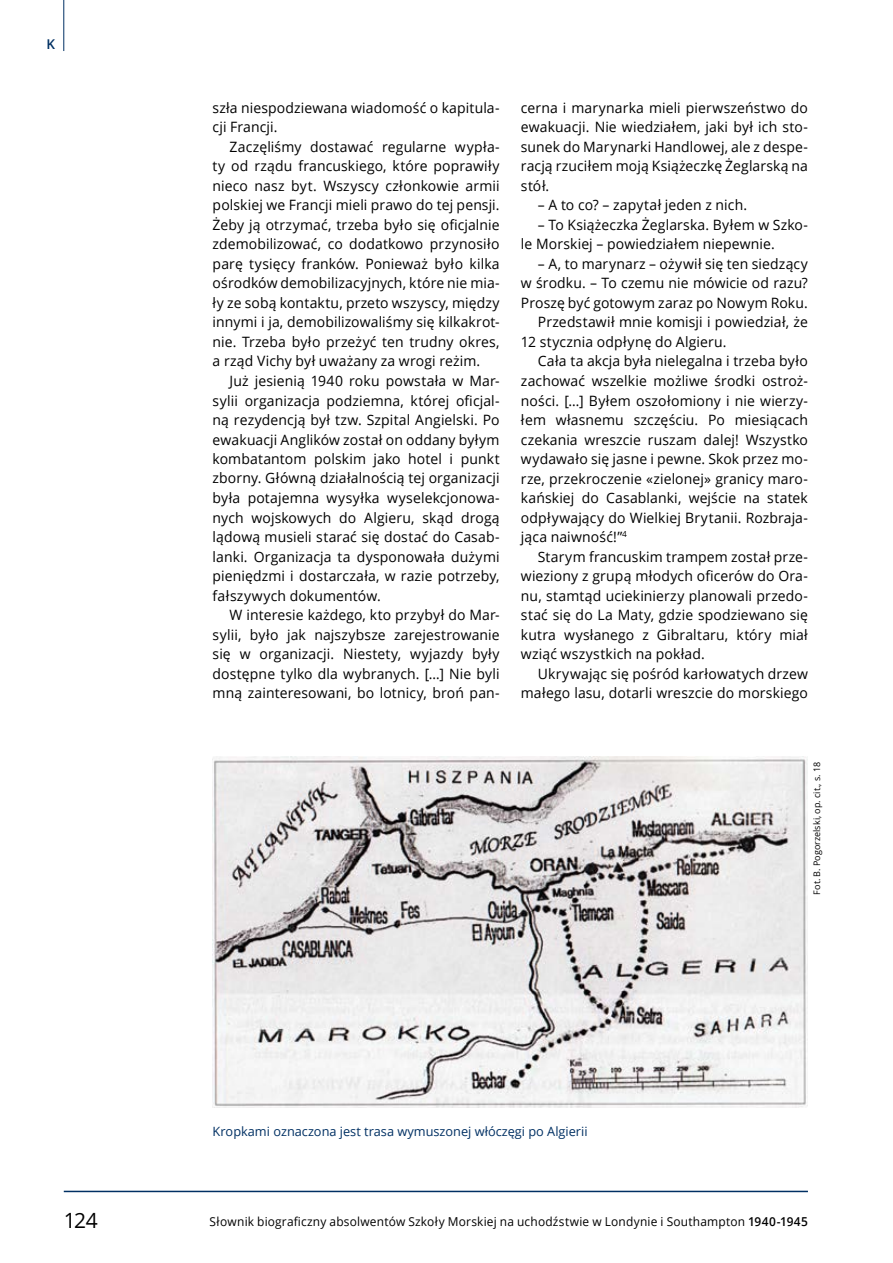
<style>
.page{position:relative;width:893px;height:1263px;background:#fff}
.page>*{position:absolute;margin:0;border:0;box-sizing:border-box;transform-origin:0 0}
.t1{font:21px "Open Sans";color:#000}
.t2{font:14.25px/19.5px "Open Sans";letter-spacing:.01em;color:#000;text-align:justify}
.t3{font:600 13.5px "Open Sans";color:#003063}
.t4{font:12.75px "Open Sans";color:#003063}
.t5{font:12.3px "Open Sans";letter-spacing:.015em;color:#000}
.t6{font:9px "Open Sans";color:#000}
.s1{font-weight:600}
</style>
<div class="page">
<hr style="left:64px;top:1191px;width:744px;height:1px;background:#003063">
<hr style="left:63px;top:0;width:1px;height:51px;background:#003063">
<img style="left:213px;top:757px;width:595px;height:351px">
<p class="t3" style="left:47px;top:34px;width:10px">K</p>
<p class="t2" style="left:213px;top:98px;width:289px">szła niespodziewana wiadomość o kapitula&shy;cji Francji.</p>
<p class="t2" style="left:213px;top:137px;width:289px;text-indent:17px">Zaczęliśmy dostawać regularne wypła&shy;ty od rządu francuskiego, które poprawiły nieco nasz byt. Wszyscy członkowie armii polskiej we Francji mieli prawo do tej pensji.<br>Żeby ją otrzymać, trzeba było się oficjalnie zdemobilizować, co dodatkowo przynosiło parę tysięcy franków. Ponieważ było kilka ośrodków demobilizacyjnych, które nie mia&shy;ły ze sobą kontaktu, przeto wszyscy, między innymi i ja, demobilizowaliśmy się kilkakrot&shy;nie. Trzeba było przeżyć ten trudny okres, a rząd Vichy był uważany za wrogi reżim.</p>
<p class="t2" style="left:213px;top:371px;width:289px;text-indent:17px">Już jesienią 1940 roku powstała w Mar&shy;sylii organizacja podziemna, której oficjal&shy;ną rezydencją był tzw. Szpital Angielski. Po ewakuacji Anglików został on oddany byłym kombatantom polskim jako hotel i punkt zborny. Główną działalnością tej organizacji była potajemna wysyłka wyselekcjonowa&shy;nych wojskowych do Algieru, skąd drogą lądową musieli starać się dostać do Casab&shy;lanki. Organizacja ta dysponowała dużymi pieniędzmi i dostarczała, w razie potrzeby, fałszywych dokumentów.</p>
<p class="t2" style="left:213px;top:605px;width:289px;text-indent:17px">W interesie każdego, kto przybył do Mar&shy;sylii, było jak najszybsze zarejestrowanie się w organizacji. Niestety, wyjazdy były dostępne tylko dla wybranych. […] Nie byli mną zainteresowani, bo lotnicy, broń pan-</p>
<p class="t2" style="left:521px;top:98px;width:289px">cerna i marynarka mieli pierwszeństwo do ewakuacji. Nie wiedziałem, jaki był ich sto&shy;sunek do Marynarki Handlowej, ale z despe&shy;racją rzuciłem moją Książeczkę Żeglarską na stół.</p>
<p class="t2" style="left:538px;top:195px;width:211px">– A to co? – zapytał jeden z nich.</p>
<p class="t2" style="left:521px;top:215px;width:289px;text-indent:17px">– To Książeczka Żeglarska. Byłem w Szko&shy;le Morskiej – powiedziałem niepewnie.</p>
<p class="t2" style="left:538px;top:254px;width:272px">– A, to marynarz – ożywił się ten siedzący</p>
<p class="t2" style="left:521px;top:273px;width:289px">w środku. – To czemu nie mówicie od razu?</p>
<p class="t2" style="left:521px;top:293px;width:289px">Proszę być gotowym zaraz po Nowym Roku.</p>
<p class="t2" style="left:538px;top:312px;width:271px">Przedstawił mnie komisji i powiedział, że</p>
<p class="t2" style="left:521px;top:332px;width:207px">12 stycznia odpłynę do Algieru.</p>
<p class="t2" style="left:538px;top:351px;width:271px">Cała ta akcja była nielegalna i trzeba było</p>
<p class="t2" style="left:521px;top:371px;width:289px">zachować wszelkie możliwe środki ostroż-</p>
<p class="t2" style="left:521px;top:390px;width:289px">ności. […] Byłem oszołomiony i nie wierzy-</p>
<p class="t2" style="left:521px;top:410px;width:289px">łem własnemu szczęściu. Po miesiącach</p>
<p class="t2" style="left:521px;top:429px;width:288px">czekania wreszcie ruszam dalej! Wszystko</p>
<p class="t2" style="left:521px;top:449px;width:289px">wydawało się jasne i pewne. Skok przez mo-</p>
<p class="t2" style="left:521px;top:468px;width:289px">rze, przekroczenie «zielonej» granicy maro-</p>
<p class="t2" style="left:521px;top:488px;width:289px">kańskiej do Casablanki, wejście na statek</p>
<p class="t2" style="left:521px;top:507px;width:289px">odpływający do Wielkiej Brytanii. Rozbraja-</p>
<p class="t2" style="left:521px;top:527px;width:107px">jąca naiwność!”<sup>4</sup></p>
<p class="t2" style="left:538px;top:546px;width:272px">Starym francuskim trampem został prze-</p>
<p class="t2" style="left:521px;top:566px;width:289px">wieziony z grupą młodych oficerów do Ora-</p>
<p class="t2" style="left:521px;top:585px;width:289px">nu, stamtąd uciekinierzy planowali przedo-</p>
<p class="t2" style="left:521px;top:605px;width:289px">stać się do La Maty, gdzie spodziewano się</p>
<p class="t2" style="left:521px;top:624px;width:289px">kutra wysłanego z Gibraltaru, który miał</p>
<p class="t2" style="left:521px;top:644px;width:185px">wziąć wszystkich na pokład.</p>
<p class="t2" style="left:538px;top:663px;width:272px">Ukrywając się pośród karłowatych drzew</p>
<p class="t2" style="left:521px;top:683px;width:289px">małego lasu, dotarli wreszcie do morskiego</p>
<p class="t6" style="left:811px;top:894px;width:134px;rotate:-90deg">Fot. B. Pogorzelski, op. cit., s. 18</p>
<p class="t4" style="left:213px;top:1122px;width:376px">Kropkami oznaczona jest trasa wymuszonej włóczęgi po Algierii</p>
<h1 class="t1" style="left:64px;top:1206px;width:36px">124</h1>
<p class="t5" style="left:210px;top:1213px;width:600px">Słownik biograficzny absolwentów Szkoły Morskiej na uchodźstwie w Londynie i Southampton <span class="s1">1940-1945</span></p>
</div>
